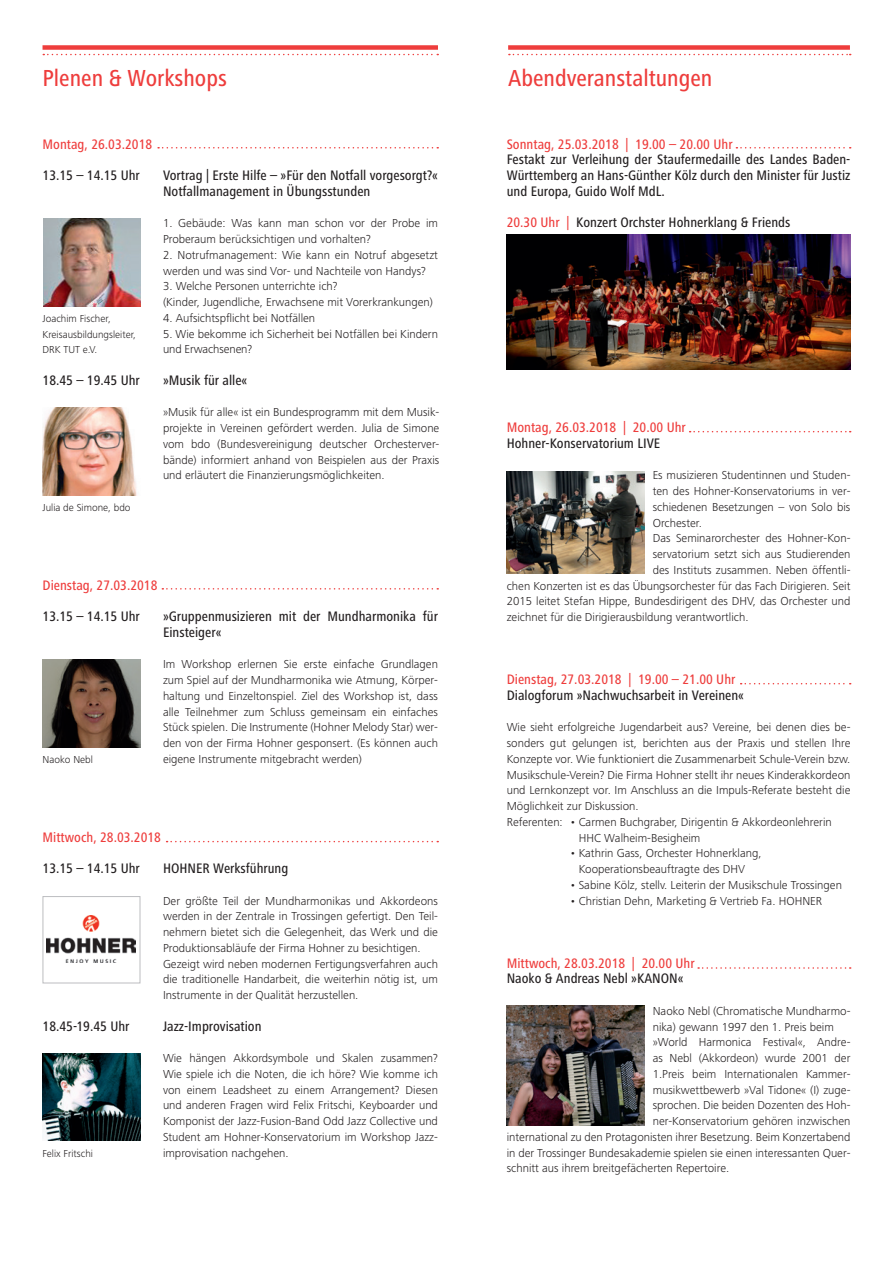
<style>
.page{position:relative;width:893px;height:1263px;background:#fff}
.page>*{position:absolute;margin:0;border:0;box-sizing:border-box;transform-origin:0 0}
.t1{font:500 condensed 24px "Frutiger Next LT";color:#ee3d3c}
.t2{font:500 condensed 14.25px/15.8px "Frutiger Next LT";color:#231f20}
.t3{font:500 condensed 14.25px "Frutiger Next LT";color:#ee3d3c}
.t4{font:300 12px/15.8px "Frutiger Next LT";color:#231f20}
.t5{font:300 10.5px/15.8px "Frutiger Next LT";color:#231f20}
.s1{color:#ee3d3c}
</style>
<div class="page">
<svg style="left:43px;top:54px;width:395px;height:1px"></svg>
<svg style="left:158px;top:147px;width:280px;height:2px"></svg>
<svg style="left:736px;top:147px;width:115px;height:2px"></svg>
<svg style="left:690px;top:431px;width:161px;height:1px"></svg>
<svg style="left:741px;top:683px;width:110px;height:1px"></svg>
<svg style="left:698px;top:967px;width:153px;height:2px"></svg>
<svg style="left:162px;top:588px;width:276px;height:2px"></svg>
<svg style="left:167px;top:841px;width:271px;height:1px"></svg>
<svg style="left:509px;top:54px;width:342px;height:1px"></svg>
<div style="left:43px;top:45px;width:395px;height:5px;background:#ee3d3c"></div>
<div style="left:508px;top:45px;width:342px;height:5px;background:#ee3d3c"></div>
<img style="left:43px;top:219px;width:97px;height:87px">
<img style="left:43px;top:660px;width:97px;height:87px">
<img style="left:43px;top:408px;width:94px;height:87px">
<img style="left:507px;top:235px;width:343px;height:134px">
<img style="left:507px;top:1005px;width:137px;height:120px">
<img style="left:507px;top:472px;width:137px;height:102px">
<img style="left:43px;top:1054px;width:97px;height:87px">
<img style="left:47px;top:916px;width:88px;height:46px">
<div style="left:43px;top:896px;width:97px;height:87px;border:1px solid #bcbdc0"></div>
<h1 class="t1" style="left:43px;top:64px;width:186px">Plenen &amp; Workshops</h1>
<h1 class="t1" style="left:508px;top:64px;width:206px">Abendveranstaltungen</h1>
<p class="t3" style="left:43px;top:136px;width:111px">Montag, 26.03.2018</p>
<p class="t2" style="left:43px;top:167px;width:99px">13.15 – 14.15 Uhr</p>
<p class="t5" style="left:43px;top:310px;width:95px">Joachim Fischer,<br>Kreisausbildungsleiter,<br>DRK TUT e.V.</p>
<p class="t2" style="left:43px;top:372px;width:99px">18.45 – 19.45 Uhr</p>
<p class="t5" style="left:43px;top:499px;width:90px">Julia de Simone, bdo</p>
<p class="t2" style="left:163px;top:167px;width:276px">Vortrag | Erste Hilfe – »Für den Notfall vorgesorgt?«<br>Notfallmanagement in Übungsstunden</p>
<p class="t4" style="left:163px;top:215px;width:276px">1. Gebäude: Was kann man schon vor der Probe im<br>Proberaum berücksichtigen und vorhalten?</p>
<p class="t4" style="left:163px;top:247px;width:276px">2. Notrufmanagement: Wie kann ein Notruf abgesetzt werden und was sind Vor- und Nachteile von Handys?</p>
<p class="t4" style="left:163px;top:278px;width:272px">3. Welche Personen unterrichte ich?<br>(Kinder, Jugendliche, Erwachsene mit Vorerkrankungen)</p>
<p class="t4" style="left:163px;top:310px;width:154px">4. Aufsichtspflicht bei Notfällen</p>
<p class="t4" style="left:163px;top:326px;width:276px">5. Wie bekomme ich Sicherheit bei Notfällen bei Kindern und Erwachsenen?</p>
<p class="t2" style="left:163px;top:372px;width:86px">»Musik für alle«</p>
<p class="t4" style="left:163px;top:404px;width:278px;text-align:justify">»Musik für alle« ist ein Bundesprogramm mit dem Musik&shy;projekte in Vereinen gefördert werden. Julia de Simone vom bdo (Bundesvereinigung deutscher Orchesterver&shy;bände) informiert anhand von Beispielen aus der Praxis und erläutert die Finanzierungsmöglichkeiten.</p>
<p class="t3" style="left:43px;top:577px;width:116px">Dienstag, 27.03.2018</p>
<p class="t2" style="left:43px;top:608px;width:99px">13.15 – 14.15 Uhr</p>
<p class="t2" style="left:163px;top:608px;width:276px">»Gruppenmusizieren mit der Mundharmonika für<br>Einsteiger«</p>
<p class="t4" style="left:163px;top:656px;width:276px;text-align:justify">Im Workshop erlernen Sie erste einfache Grundlagen zum Spiel auf der Mundharmonika wie Atmung, Körper&shy;haltung und Einzeltonspiel. Ziel des Workshop ist, dass alle Teilnehmer zum Schluss gemeinsam ein einfaches Stück spielen. Die Instrumente (Hohner Melody Star) wer&shy;den von der Firma Hohner gesponsert. (Es können auch eigene Instrumente mitgebracht werden)</p>
<p class="t5" style="left:43px;top:751px;width:52px">Naoko Nebl</p>
<p class="t3" style="left:43px;top:829px;width:120px">Mittwoch, 28.03.2018</p>
<p class="t2" style="left:43px;top:860px;width:99px">13.15 – 14.15 Uhr</p>
<p class="t2" style="left:163px;top:860px;width:127px">HOHNER Werksführung</p>
<p class="t4" style="left:163px;top:893px;width:276px">Der größte Teil der Mundharmonikas und Akkordeons werden in der Zentrale in Trossingen gefertigt. Den Teil&shy;nehmern bietet sich die Gelegenheit, das Werk und die Produktionsabläufe der Firma Hohner zu besichtigen.<br>Gezeigt wird neben modernen Fertigungsverfahren auch die traditionelle Handarbeit, die weiterhin nötig ist, um Instrumente in der Qualität herzustellen.</p>
<p class="t2" style="left:163px;top:1018px;width:100px">Jazz-Improvisation</p>
<p class="t4" style="left:163px;top:1050px;width:276px;text-align:justify">Wie hängen Akkordsymbole und Skalen zusammen?<br>Wie spiele ich die Noten, die ich höre? Wie komme ich von einem Leadsheet zu einem Arrangement? Diesen und anderen Fragen wird Felix Fritschi, Keyboarder und Komponist der Jazz-Fusion-Band Odd Jazz Collective und Student am Hohner-Konservatorium im Workshop Jazz&shy;improvisation nachgehen.</p>
<p class="t2" style="left:43px;top:1018px;width:88px">18.45-19.45 Uhr</p>
<p class="t5" style="left:43px;top:1145px;width:52px">Felix Fritschi</p>
<p class="t3" style="left:507px;top:136px;width:227px">Sonntag, 25.03.2018 | 19.00 – 20.00 Uhr</p>
<p class="t2" style="left:507px;top:152px;width:345px;text-align:justify">Festakt zur Verleihung der Staufermedaille des Landes Baden-Württemberg an Hans-Günther Kölz durch den Minister für Justiz und Europa, Guido Wolf MdL.</p>
<p class="t2" style="left:507px;top:215px;width:285px"><span class="s1">20.30 Uhr |</span> Konzert Orchster Hohnerklang &amp; Friends</p>
<p class="t3" style="left:507px;top:419px;width:181px">Montag, 26.03.2018 | 20.00 Uhr</p>
<p class="t2" style="left:507px;top:435px;width:155px">Hohner-Konservatorium LIVE</p>
<p class="t4" style="left:653px;top:467px;width:199px">Es musizieren Studentinnen und Studen-</p>
<p class="t4" style="left:653px;top:483px;width:199px">ten des Hohner-Konservatoriums in ver-</p>
<p class="t4" style="left:653px;top:499px;width:199px">schiedenen Besetzungen – von Solo bis</p>
<p class="t4" style="left:653px;top:515px;width:51px">Orchester.</p>
<p class="t4" style="left:653px;top:530px;width:199px">Das Seminarorchester des Hohner-Kon-</p>
<p class="t4" style="left:653px;top:546px;width:199px">servatorium setzt sich aus Studierenden</p>
<p class="t4" style="left:653px;top:562px;width:199px">des Instituts zusammen. Neben öffentli-</p>
<p class="t4" style="left:507px;top:578px;width:345px">chen Konzerten ist es das Übungsorchester für das Fach Dirigieren. Seit</p>
<p class="t4" style="left:507px;top:593px;width:345px">2015 leitet Stefan Hippe, Bundesdirigent des DHV, das Orchester und</p>
<p class="t4" style="left:507px;top:609px;width:243px">zeichnet für die Dirigierausbildung verantwortlich.</p>
<p class="t3" style="left:507px;top:671px;width:230px">Dienstag, 27.03.2018 | 19.00 – 21.00 Uhr</p>
<p class="t2" style="left:507px;top:687px;width:239px">Dialogforum »Nachwuchsarbeit in Vereinen«</p>
<p class="t4" style="left:507px;top:719px;width:345px">Wie sieht erfolgreiche Jugendarbeit aus? Vereine, bei denen dies be-</p>
<p class="t4" style="left:507px;top:735px;width:345px">sonders gut gelungen ist, berichten aus der Praxis und stellen Ihre</p>
<p class="t4" style="left:507px;top:751px;width:345px">Konzepte vor. Wie funktioniert die Zusammenarbeit Schule-Verein bzw.</p>
<p class="t4" style="left:507px;top:767px;width:345px">Musikschule-Verein? Die Firma Hohner stellt ihr neues Kinderakkordeon</p>
<p class="t4" style="left:507px;top:782px;width:345px">und Lernkonzept vor. Im Anschluss an die Impuls-Referate besteht die</p>
<p class="t4" style="left:507px;top:798px;width:133px">Möglichkeit zur Diskussion.</p>
<p class="t4" style="left:507px;top:814px;width:327px">Referenten: • Carmen Buchgraber, Dirigentin &amp; Akkordeonlehrerin</p>
<p class="t4" style="left:579px;top:830px;width:123px">HHC Walheim-Besigheim</p>
<p class="t4" style="left:579px;top:845px;width:184px;text-indent:-9px">• Kathrin Gass, Orchester Hohnerklang,<br>Kooperationsbeauftragte des DHV</p>
<p class="t4" style="left:570px;top:877px;width:274px">• Sabine Kölz, stellv. Leiterin der Musikschule Trossingen</p>
<p class="t4" style="left:570px;top:893px;width:254px">• Christian Dehn, Marketing &amp; Vertrieb Fa. HOHNER</p>
<p class="t3" style="left:507px;top:955px;width:189px">Mittwoch, 28.03.2018 | 20.00 Uhr</p>
<p class="t2" style="left:507px;top:971px;width:178px">Naoko &amp; Andreas Nebl »KANON«</p>
<p class="t4" style="left:653px;top:1003px;width:199px">Naoko Nebl (Chromatische Mundharmo-</p>
<p class="t4" style="left:653px;top:1019px;width:183px">nika) gewann 1997 den 1. Preis beim</p>
<p class="t4" style="left:653px;top:1034px;width:199px">»World Harmonica Festival«, Andre-</p>
<p class="t4" style="left:653px;top:1050px;width:199px">as Nebl (Akkordeon) wurde 2001 der</p>
<p class="t4" style="left:653px;top:1066px;width:199px">1.Preis beim Internationalen Kammer-</p>
<p class="t4" style="left:653px;top:1082px;width:199px">musikwettbewerb »Val Tidone« (I) zuge-</p>
<p class="t4" style="left:653px;top:1097px;width:199px">sprochen. Die beiden Dozenten des Hoh-</p>
<p class="t4" style="left:653px;top:1113px;width:199px">ner-Konservatorium gehören inzwischen</p>
<p class="t4" style="left:507px;top:1129px;width:345px">international zu den Protagonisten ihrer Besetzung. Beim Konzertabend</p>
<p class="t4" style="left:507px;top:1145px;width:345px">in der Trossinger Bundesakademie spielen sie einen interessanten Quer-</p>
<p class="t4" style="left:507px;top:1160px;width:224px">schnitt aus ihrem breitgefächerten Repertoire.</p>
</div>
